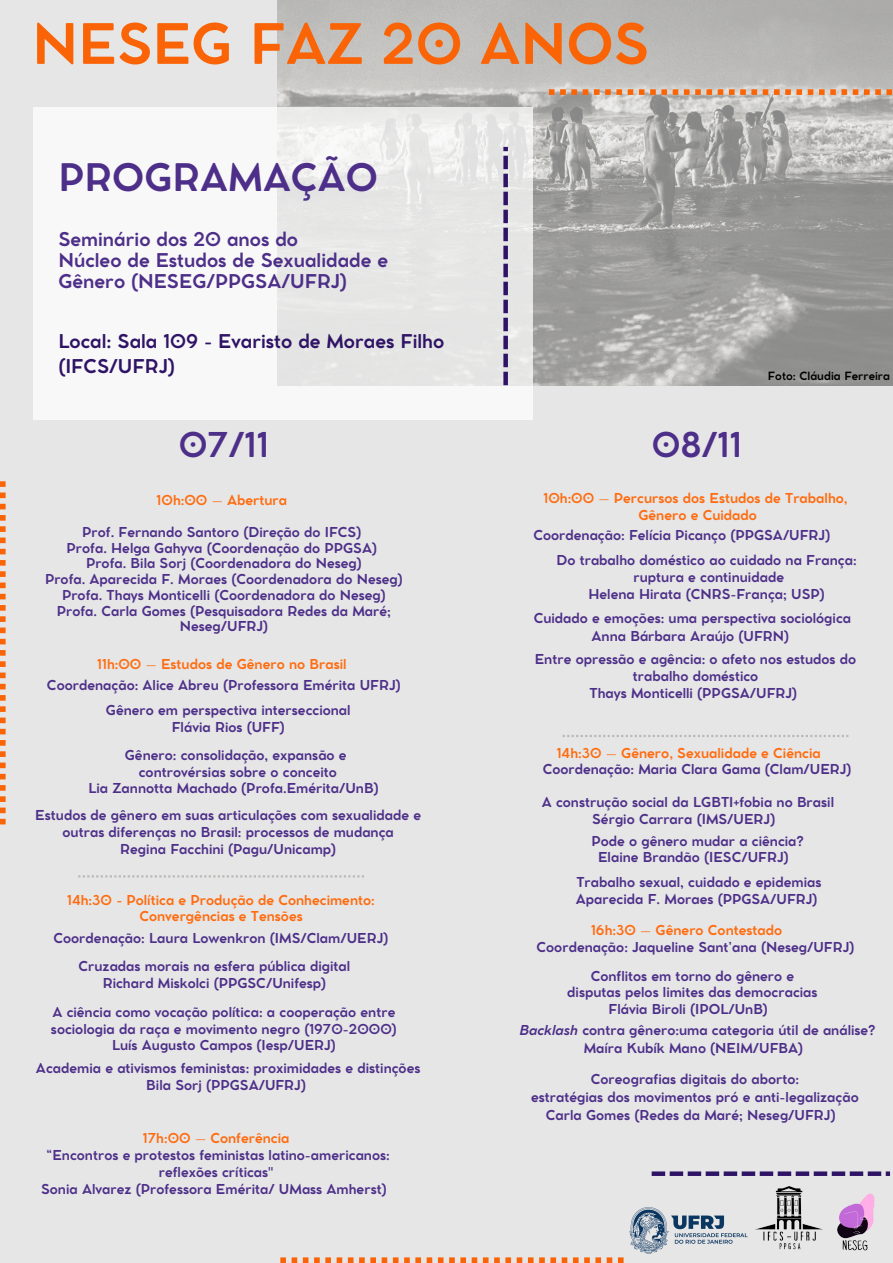
<style>
.page{position:relative;width:893px;height:1263px;background:#e6e6e6}
.page>*{position:absolute;margin:0;border:0;box-sizing:border-box;transform-origin:0 0}
.t1{font:700 54.9px "Cocomat Pro";color:#fa6406}
.t2{font:700 37.5px "Cocomat Pro";color:#4d2f89}
.t3{font:700 33.75px "Cocomat Pro";color:#4d2f89}
.t4{font:700 18.75px/20.9px "Cocomat Pro";color:#4d2f89}
.t5{font:700 18.75px/25.9px "Cocomat Pro";color:#2f1466}
.t6{font:700 13.5px/16.9px "Cocomat Pro";color:#4d2f89;text-align:center}
.t7{font:700 13.5px/16.9px "Cocomat Pro";color:#ff6c10;text-align:center}
.t8{font:700 11.25px "Cocomat Pro";color:#000}
.s1{font-style:italic}
.s2{color:#ff6c10}
</style>
<div class="page">
<svg style="left:78px;top:875px;width:286px;height:2px"></svg>
<img style="left:822px;top:1193px;width:53px;height:58px">
<img style="left:623px;top:1207px;width:125px;height:56px">
<img style="left:277px;top:0;width:616px;height:385px">
<div style="left:33px;top:107px;width:500px;height:313px;background:linear-gradient(to right,#fcfcfc,#e6e6e5)"></div>
<svg style="left:549px;top:89px;width:343px;height:6px;background:#e49c6e"></svg>
<svg style="left:503px;top:147px;width:5px;height:238px"></svg>
<svg style="left:0;top:481px;width:6px;height:343px"></svg>
<svg style="left:651px;top:1171px;width:239px;height:5px"></svg>
<img style="left:755px;top:1186px;width:67px;height:64px">
<svg style="left:562px;top:735px;width:286px;height:2px"></svg>
<svg style="left:280px;top:1257px;width:343px;height:6px"></svg>
<h2 class="t1" style="left:32px;top:23px;width:618px">NESEG FAZ 20 ANOS</h2>
<h4 class="t2" style="left:58px;top:163px;width:321px">PROGRAMAÇÃO</h4>
<h5 class="t4" style="left:58px;top:230px;width:331px">Seminário dos 20 anos do<br>Núcleo de Estudos de Sexualidade e<br>Gênero (NESEG/PPGSA/UFRJ)</h5>
<h5 class="t5" style="left:58px;top:329px;width:387px">Local: Sala 109 - Evaristo de Moraes Filho (IFCS/UFRJ)</h5>
<p class="t8" style="left:768px;top:371px;width:124px">Foto: Cláudia Ferreira</p>
<h4 class="t3" style="left:179px;top:432px;width:92px">07/11</h4>
<h3 class="t3" style="left:651px;top:432px;width:92px">08/11</h3>
<h3 class="t7" style="left:543px;top:491px;width:306px">10h:00 – Percursos dos Estudos de Trabalho,<br>Gênero e Cuidado</h3>
<h5 class="t6" style="left:533px;top:527px;width:298px">Coordenação: Felícia Picanço (PPGSA/UFRJ)</h5>
<h5 class="t6" style="left:556px;top:553px;width:302px">Do trabalho doméstico ao cuidado na França: ruptura e continuidade<br>Helena Hirata (CNRS-França; USP)</h5>
<h5 class="t6" style="left:534px;top:610px;width:319px;line-height:18px">Cuidado e emoções: uma perspectiva sociológica<br>Anna Bárbara Araújo (UFRN)</h5>
<h5 class="t6" style="left:535px;top:651px;width:323px">Entre opressão e agência: o afeto nos estudos do trabalho doméstico<br>Thays Monticelli (PPGSA/UFRJ)</h5>
<h5 class="t7" style="left:157px;top:493px;width:132px">10h:00 – Abertura</h5>
<h5 class="t6" style="left:45px;top:525px;width:359px;line-height:15.8px">Prof. Fernando Santoro (Direção do IFCS)<br>Profa. Helga Gahyva (Coordenação do PPGSA)<br>Profa. Bila Sorj (Coordenadora do Neseg)<br>Profa. Aparecida F. Moraes (Coordenadora do Neseg)<br>Profa. Thays Monticelli (Coordenadora do Neseg)<br>Profa. Carla Gomes (Pesquisadora Redes da Maré; Neseg/UFRJ)</h5>
<h5 class="t7" style="left:97px;top:657px;width:251px">11h:00 – Estudos de Gênero no Brasil</h5>
<h5 class="t6" style="left:47px;top:678px;width:355px">Coordenação: Alice Abreu (Professora Emérita UFRJ)</h5>
<h5 class="t6" style="left:106px;top:703px;width:246px">Gênero em perspectiva interseccional<br>Flávia Rios (UFF)</h5>
<h5 class="t6" style="left:125px;top:747px;width:223px">Gênero: consolidação, expansão e</h5>
<h5 class="t6" style="left:139px;top:764px;width:200px">controvérsias sobre o conceito</h5>
<h5 class="t6" style="left:88px;top:781px;width:292px">Lia Zannotta Machado (Profa.Emérita/UnB)</h5>
<h5 class="t6" style="left:35px;top:808px;width:387px">Estudos de gênero em suas articulações com sexualidade e outras diferenças no Brasil: processos de mudança<br>Regina Facchini (Pagu/Unicamp)</h5>
<h5 class="t7" style="left:67px;top:892px;width:309px">14h:30 - Política e Produção de Conhecimento:<br>Convergências e Tensões</h5>
<h5 class="t6" style="left:53px;top:931px;width:336px">Coordenação: Laura Lowenkron (IMS/Clam/UERJ)</h5>
<h5 class="t6" style="left:78px;top:959px;width:273px">Cruzadas morais na esfera pública digital<br>Richard Miskolci (PPGSC/Unifesp)</h5>
<h5 class="t6" style="left:51px;top:1004px;width:347px">A ciência como vocação política: a cooperação entre sociologia da raça e movimento negro (1970-2000)<br>Luís Augusto Campos (Iesp/UERJ)</h5>
<h5 class="t6" style="left:36px;top:1061px;width:386px">Academia e ativismos feministas: proximidades e distinções<br>Bila Sorj (PPGSA/UFRJ)</h5>
<h5 class="t7" style="left:556px;top:746px;width:266px">14h:30 – Gênero, Sexualidade e Ciência</h5>
<h5 class="t6" style="left:592px;top:795px;width:243px;text-align:left;text-indent:-50px">A construção social da LGBTI+fobia no Brasil<br>Sérgio Carrara (IMS/UERJ)</h5>
<h5 class="t6" style="left:543px;top:762px;width:310px">Coordenação: Maria Clara Gama (Clam/UERJ)</h5>
<h5 class="t6" style="left:598px;top:833px;width:207px;text-align:left;text-indent:-7px">Pode o gênero mudar a ciência?<br>Elaine Brandão (IESC/UFRJ)</h5>
<h5 class="t6" style="left:576px;top:874px;width:247px;text-align:left">Trabalho sexual, cuidado e epidemias<br>Aparecida F. Moraes (PPGSA/UFRJ)</h5>
<h5 class="t7" style="left:591px;top:922px;width:193px">16h:30 – Gênero Contestado</h5>
<h5 class="t6" style="left:536px;top:940px;width:319px">Coordenação: Jaqueline Sant’ana (Neseg/UFRJ)</h5>
<h5 class="t6" style="left:591px;top:968px;width:205px">Conflitos em torno do gênero e</h5>
<h5 class="t6" style="left:567px;top:985px;width:252px">disputas pelos limites das democracias</h5>
<h5 class="t6" style="left:608px;top:1002px;width:161px">Flávia Biroli (IPOL/UnB)</h5>
<h5 class="t6" style="left:583px;top:1022px;width:293px;line-height:18px;text-align:left;text-indent:-64px"><span class="s1">Backlash</span> contra gênero:uma categoria útil de análise?<br>Maíra Kubík Mano (NEIM/UFBA)</h5>
<h5 class="t6" style="left:591px;top:1072px;width:210px">Coreografias digitais do aborto:</h5>
<h5 class="t6" style="left:531px;top:1090px;width:329px">estratégias dos movimentos pró e anti-legalização</h5>
<h5 class="t6" style="left:546px;top:1108px;width:291px">Carla Gomes (Redes da Maré; Neseg/UFRJ)</h5>
<p class="t6" style="left:41px;top:1131px;width:350px"><span class="s2">17h:00 – Conferência<br></span>“Encontros e protestos feministas latino-americanos: reflexões críticas"<br>Sonia Alvarez (Professora Emérita/ UMass Amherst)</p>
</div>
